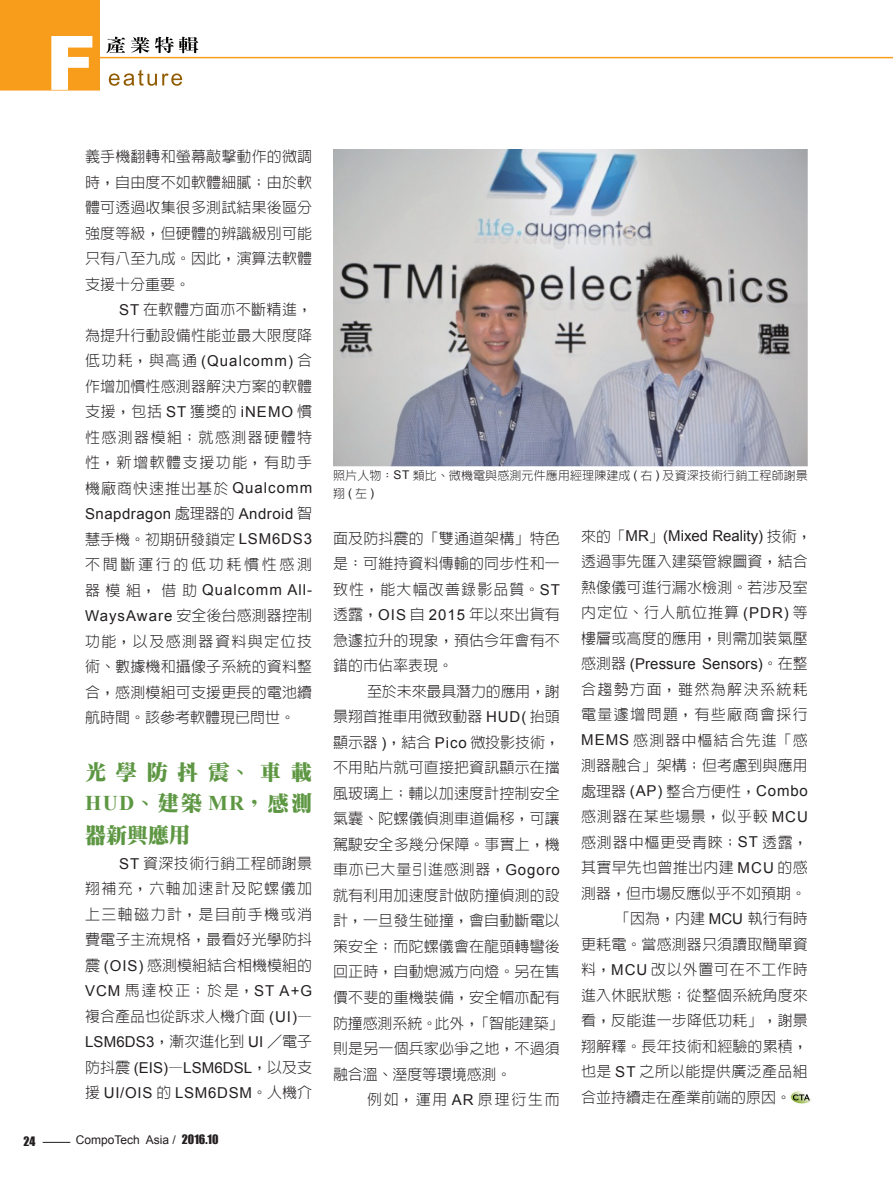
<style>
.page{position:relative;width:893px;height:1191px;background:#fff}
.page>*{position:absolute;margin:0;border:0;box-sizing:border-box;transform-origin:0 0}
._1級標題{font:900 21px/31.5px "Inn Ming";letter-spacing:.115em;color:#5e9743;text-align:justify}
.說明文字{font:300 15px/25.5px "Lin Gothic";letter-spacing:.01em;color:#231f20;text-align:justify}
.說明文字-2{font:300 15px "Lin Gothic";letter-spacing:.12em;color:#231f20}
.圖說{font:300 12px/18px "Lin Gothic";letter-spacing:.01em;color:#231f20}
.t1{font:12px "Arial";color:#231f20}
.t2{font:12px "Impact";color:#231f20}
.s1{font-family:"Arial";font-weight:400}
.s2{font-family:"Times New Roman";font-weight:700}
.s3{font-family:"Impact"}
</style>
<div class="page">
<img style="left:0;top:0;width:893px;height:91px">
<img style="left:109px;top:70px;width:73px;height:16px">
<img style="left:108px;top:37px;width:80px;height:16px">
<img style="left:51px;top:36px;width:41px;height:54px">
<svg style="left:43px;top:1142px;width:27px;height:1px"></svg>
<img style="left:790px;top:1091px;width:22px;height:13px">
<img style="left:793px;top:1094px;width:17px;height:6px">
<img style="left:333px;top:150px;width:475px;height:317px">
<p class="說明文字" style="left:85px;top:144px;width:229px">義手機翻轉和螢幕敲擊動作的微調時，自由度不如軟體細膩；由於軟體可透過收集很多測試結果後區分強度等級，但硬體的辨識級別可能只有八至九成。因此，演算法軟體支援十分重要。</p>
<p class="說明文字" style="left:85px;top:297px;width:229px;text-indent:34px"><span class="s1">ST</span> 在軟體方面亦不斷精進，為提升行動設備性能並最大限度降低功耗，與高通 <span class="s1">(Qualcomm)</span> 合作增加慣性感測器解決方案的軟體支援，包括 <span class="s1">ST</span> 獲獎的 <span class="s1">iNEMO</span> 慣性感測器模組；就感測器硬體特性，新增軟體支援功能，有助手機廠商快速推出基於 <span class="s1">Qualcomm Snapdragon</span> 處理器的 <span class="s1">Android</span> 智慧手機。初期研發鎖定 <span class="s1">LSM6DS3</span>不間斷運行的低功耗慣性感測器模組，借助 <span class="s1">Qualcomm All-WaysAware</span> 安全後台感測器控制功能，以及感測器資料與定位技術、數據機和攝像子系統的資料整合，感測模組可支援更長的電池續航時間。該參考軟體現已問世。</p>
<p class="_1級標題" style="left:85px;top:755px;width:229px">光學防抖震、車載<span class="s2">HUD</span>、建築 <span class="s2">MR</span>，感測器新興應用</p>
<p class="說明文字" style="left:85px;top:850px;width:229px;text-indent:34px"><span class="s1">ST</span> 資深技術行銷工程師謝景翔補充，六軸加速計及陀螺儀加上三軸磁力計，是目前手機或消費電子主流規格，最看好光學防抖震 <span class="s1">(OIS)</span> 感測模組結合相機模組的<span class="s1">VCM</span> 馬達校正；於是，<span class="s1">ST A+G</span>複合產品也從訴求人機介面 <span class="s1">(UI)</span>— <span class="s1">LSM6DS3</span>，漸次進化到 <span class="s1">UI</span> ／電子防抖震 <span class="s1">(EIS)</span>—<span class="s1">LSM6DSL</span>，以及支援 <span class="s1">UI/OIS</span> 的 <span class="s1">LSM6DSM</span>。人機介</p>
<p class="t2" style="left:24px;top:1132px;width:13px">24</p>
<p class="t1" style="left:76px;top:1131px;width:144px">CompoTech Asia / <span class="s3">2016.10</span></p>
<p class="圖說" style="left:333px;top:466px;width:476px">照片人物：<span class="s1">ST</span> 類比、微機電與感測元件應用經理陳建成 <span class="s1">(</span> 右 <span class="s1">)</span> 及資深技術行銷工程師謝景翔<span class="s1">(</span>左<span class="s1">)</span></p>
<p class="說明文字" style="left:333px;top:525px;width:228px">面及防抖震的「雙通道架構」特色是：可維持資料傳輸的同步性和一致性，能大幅改善錄影品質。<span class="s1">ST</span>透露，<span class="s1">OIS</span> 自 <span class="s1">2015</span> 年以來出貨有急遽拉升的現象，預估今年會有不錯的市佔率表現。</p>
<p class="說明文字" style="left:333px;top:678px;width:232px;text-align:left;text-indent:34px">至於未來最具潛力的應用，謝景翔首推車用微致動器 <span class="s1">HUD(</span> 抬頭顯示器 <span class="s1">)</span>，結合 <span class="s1">Pico</span> 微投影技術，不用貼片就可直接把資訊顯示在擋風玻璃上；輔以加速度計控制安全氣囊、陀螺儀偵測車道偏移，可讓駕駛安全多幾分保障。事實上，機車亦已大量引進感測器，<span class="s1">Gogoro</span>就有利用加速度計做防撞偵測的設計，一旦發生碰撞，會自動斷電以策安全；而陀螺儀會在龍頭轉彎後回正時，自動熄滅方向燈。另在售價不斐的重機裝備，安全帽亦配有防撞感測系統。此外，「智能建築」則是另一個兵家必爭之地，不過須融合溫、溼度等環境感測。</p>
<p class="說明文字-2" style="left:367px;top:1091px;width:194px">例如，運用 <span class="s1">AR</span> 原理衍生而</p>
<p class="說明文字" style="left:581px;top:523px;width:232px;text-align:left">來的「<span class="s1">MR</span>」<span class="s1">(Mixed Reality)</span> 技術，透過事先匯入建築管線圖資，結合熱像儀可進行漏水檢測。若涉及室內定位、行人航位推算 <span class="s1">(PDR)</span> 等樓層或高度的應用，則需加裝氣壓感測器 <span class="s1">(Pressure Sensors)</span>。在整合趨勢方面，雖然為解決系統耗電量遽增問題，有些廠商會採行<br><span class="s1">MEMS</span> 感測器中樞結合先進「感測器融合」架構；但考慮到與應用處理器 <span class="s1">(AP)</span> 整合方便性，<span class="s1">Combo</span>感測器在某些場景，似乎較 <span class="s1">MCU</span>感測器中樞更受青睞；<span class="s1">ST</span> 透露，其實早先也曾推出內建 <span class="s1">MCU</span> 的感測器，但市場反應似乎不如預期。</p>
<p class="說明文字" style="left:581px;top:906px;width:228px;text-indent:34px">「因為，內建 <span class="s1">MCU</span> 執行有時更耗電。當感測器只須讀取簡單資料，<span class="s1">MCU</span> 改以外置可在不工作時進入休眠狀態；從整個系統角度來看，反能進一步降低功耗」，謝景翔解釋。長年技術和經驗的累積，也是 <span class="s1">ST</span> 之所以能提供廣泛產品組合並持續走在產業前端的原因。</p>
</div>
